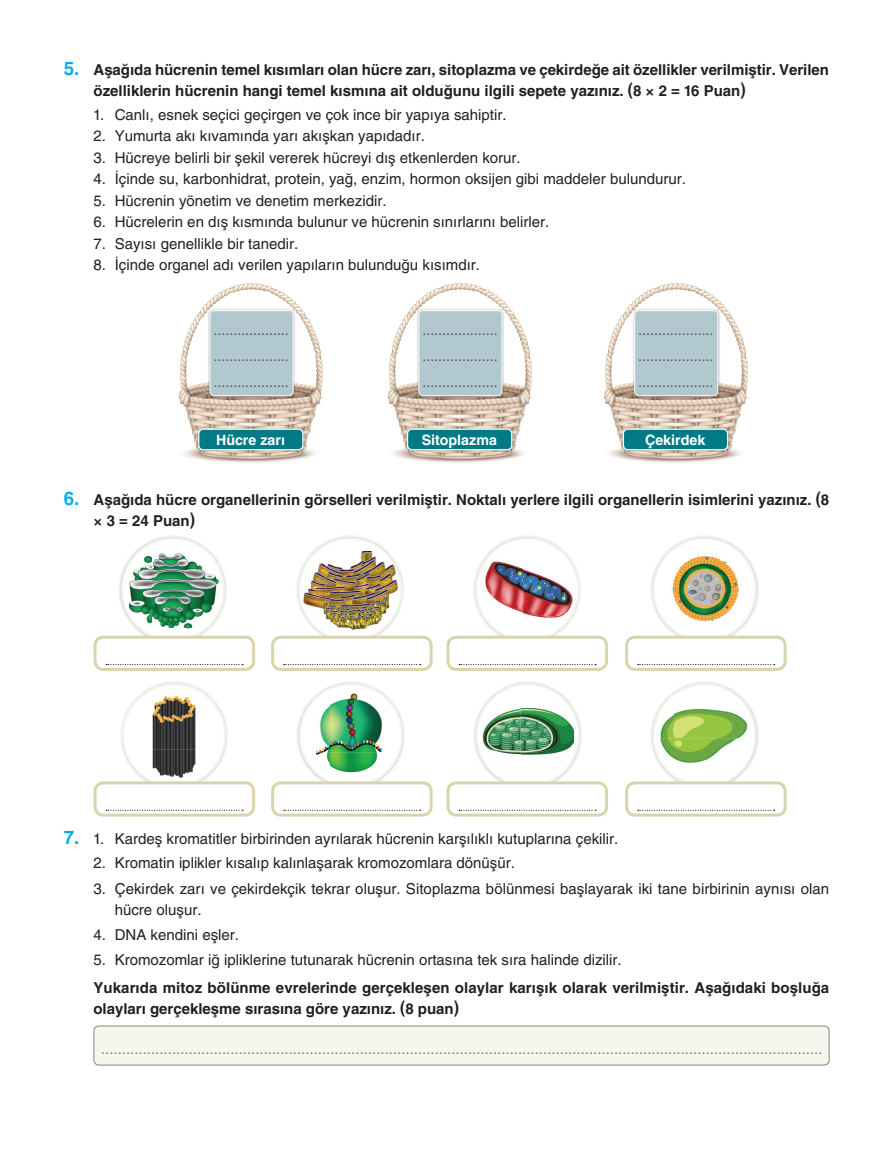
<style>
.page{position:relative;width:893px;height:1170px;background:#fff}
.page>*{position:absolute;margin:0;border:0;box-sizing:border-box;transform-origin:0 0}
.t1{font:15px/21px "CANT Adahelvetica";color:#231f20}
.t2{font:700 15px/21px "CANT Adahelvetica";color:#231f20}
.t3{font:15px "CANT Adahelvetica";color:#808285}
.t4{font:14.25px/26px "CANT Adahelvetica";color:#57585a;text-align:justify}
.t5{font:700 14.25px "CANT Adahelvetica";color:#fff}
.s1{font-family:"yargi Helvetica";font-size:18.75px;color:#00aeef}
.s2{font-family:"yargi Helvetica";font-weight:700;font-size:18.75px;color:#00aeef}
</style>
<div class="page">
<img style="left:178px;top:283px;width:570px;height:180px">
<img style="left:195px;top:425px;width:112px;height:28px">
<div style="left:199px;top:429px;width:104px;height:20px;background:#007a84;border-radius:5px"></div>
<div style="left:198px;top:428px;width:105px;height:22px;border:1px solid #fff;border-radius:5px"></div>
<img style="left:207px;top:307px;width:89px;height:92px">
<div style="left:210px;top:310px;width:83px;height:85px;background:#b0c8ce;border-radius:4px"></div>
<div style="left:210px;top:310px;width:83px;height:86px;border:1px solid #fff;border-radius:4px"></div>
<img style="left:404px;top:425px;width:111px;height:28px">
<div style="left:408px;top:429px;width:104px;height:20px;background:#007a84;border-radius:5px"></div>
<div style="left:407px;top:428px;width:105px;height:22px;border:1px solid #fff;border-radius:5px"></div>
<img style="left:416px;top:307px;width:89px;height:92px">
<div style="left:419px;top:310px;width:83px;height:85px;background:#b0c8ce;border-radius:4px"></div>
<div style="left:418px;top:310px;width:84px;height:86px;border:1px solid #fff;border-radius:4px"></div>
<img style="left:620px;top:425px;width:111px;height:28px">
<div style="left:623px;top:429px;width:104px;height:20px;background:#007a84;border-radius:5px"></div>
<div style="left:623px;top:428px;width:105px;height:22px;border:1px solid #fff;border-radius:5px"></div>
<img style="left:631px;top:307px;width:90px;height:92px">
<div style="left:635px;top:310px;width:83px;height:85px;background:#b0c8ce;border-radius:4px"></div>
<div style="left:634px;top:310px;width:84px;height:86px;border:1px solid #fff;border-radius:4px"></div>
<div style="left:118px;top:534px;width:110px;height:111px;background:#231f20;opacity:.25"></div>
<svg style="left:122px;top:538px;width:102px;height:102px"></svg>
<img style="left:122px;top:553px;width:102px;height:75px">
<svg style="left:139px;top:627px;width:13px;height:8px"></svg>
<img style="left:152px;top:627px;width:55px;height:8px">
<div style="left:119px;top:680px;width:110px;height:110px;background:#231f20;opacity:.25"></div>
<img style="left:126px;top:684px;width:79px;height:97px">
<img style="left:205px;top:694px;width:20px;height:55px">
<img style="left:205px;top:749px;width:18px;height:27px">
<div style="left:295px;top:534px;width:111px;height:111px;background:#231f20;opacity:.25"></div>
<svg style="left:299px;top:538px;width:102px;height:102px"></svg>
<img style="left:299px;top:551px;width:100px;height:73px">
<svg style="left:313px;top:624px;width:12px;height:10px"></svg>
<img style="left:325px;top:624px;width:62px;height:11px">
<svg style="left:399px;top:624px;width:2px;height:11px"></svg>
<div style="left:296px;top:680px;width:110px;height:110px;background:#231f20;opacity:.25"></div>
<img style="left:300px;top:684px;width:30px;height:2px">
<img style="left:300px;top:689px;width:30px;height:63px">
<img style="left:330px;top:685px;width:67px;height:96px">
<img style="left:397px;top:713px;width:5px;height:39px">
<img style="left:303px;top:752px;width:27px;height:29px">
<div style="left:472px;top:534px;width:111px;height:111px;background:#231f20;opacity:.25"></div>
<div style="left:476px;top:538px;width:102px;height:102px;background:#fff;border-radius:50%"></div>
<img style="left:476px;top:556px;width:47px;height:64px">
<img style="left:523px;top:556px;width:53px;height:75px">
<img style="left:487px;top:620px;width:18px;height:15px">
<img style="left:549px;top:631px;width:8px;height:4px">
<div style="left:476px;top:538px;width:103px;height:103px;border:2px solid #f6f6ec;border-radius:50%"></div>
<div style="left:472px;top:680px;width:111px;height:110px;background:#231f20;opacity:.25"></div>
<img style="left:521px;top:684px;width:49px;height:23px">
<img style="left:477px;top:686px;width:44px;height:64px">
<img style="left:521px;top:707px;width:53px;height:74px">
<img style="left:479px;top:750px;width:42px;height:31px">
<div style="left:649px;top:534px;width:111px;height:111px;background:#231f20;opacity:.25"></div>
<img style="left:654px;top:545px;width:25px;height:89px">
<img style="left:679px;top:538px;width:76px;height:97px">
<div style="left:653px;top:538px;width:103px;height:103px;border:2px solid #f6f6ec;border-radius:50%"></div>
<div style="left:649px;top:680px;width:111px;height:110px;background:#231f20;opacity:.25"></div>
<div style="left:654px;top:684px;width:101px;height:102px;background:#fff;border-radius:50%"></div>
<img style="left:654px;top:694px;width:20px;height:44px">
<img style="left:674px;top:684px;width:59px;height:54px">
<img style="left:733px;top:693px;width:22px;height:45px">
<img style="left:654px;top:738px;width:101px;height:30px">
<div style="left:95px;top:637px;width:159px;height:32px;background:#fff;border-radius:9px"></div>
<svg style="left:106px;top:664px;width:137px;height:1px"></svg>
<div style="left:94px;top:635px;width:161px;height:36px;border:3px solid #d9d4ae;border-radius:9px"></div>
<div style="left:95px;top:782px;width:159px;height:33px;background:#fff;border-radius:9px"></div>
<svg style="left:106px;top:809px;width:137px;height:1px"></svg>
<div style="left:94px;top:781px;width:161px;height:35px;border:3px solid #d9d4ae;border-radius:9px"></div>
<div style="left:273px;top:637px;width:158px;height:32px;background:#fff;border-radius:9px"></div>
<svg style="left:284px;top:664px;width:137px;height:1px"></svg>
<div style="left:271px;top:635px;width:162px;height:36px;border:3px solid #d9d4ae;border-radius:9px"></div>
<div style="left:273px;top:782px;width:158px;height:33px;background:#fff;border-radius:9px"></div>
<svg style="left:284px;top:809px;width:137px;height:1px"></svg>
<div style="left:271px;top:781px;width:162px;height:35px;border:3px solid #d9d4ae;border-radius:9px"></div>
<div style="left:448px;top:637px;width:159px;height:32px;background:#fff;border-radius:9px"></div>
<svg style="left:459px;top:664px;width:137px;height:1px"></svg>
<div style="left:446px;top:635px;width:162px;height:36px;border:3px solid #d9d4ae;border-radius:9px"></div>
<div style="left:448px;top:782px;width:159px;height:33px;background:#fff;border-radius:9px"></div>
<svg style="left:459px;top:809px;width:137px;height:1px"></svg>
<div style="left:446px;top:781px;width:162px;height:35px;border:3px solid #d9d4ae;border-radius:9px"></div>
<div style="left:627px;top:637px;width:158px;height:32px;background:#fff;border-radius:9px"></div>
<svg style="left:638px;top:664px;width:137px;height:1px"></svg>
<div style="left:625px;top:635px;width:162px;height:36px;border:3px solid #d9d4ae;border-radius:9px"></div>
<div style="left:627px;top:782px;width:158px;height:33px;background:#fff;border-radius:9px"></div>
<svg style="left:638px;top:809px;width:137px;height:1px"></svg>
<div style="left:625px;top:781px;width:162px;height:35px;border:3px solid #d9d4ae;border-radius:9px"></div>
<div style="left:94px;top:1025px;width:735px;height:39px;background:#f6f6ec;border-radius:5px"></div>
<div style="left:94px;top:1025px;width:735px;height:40px;border:1px solid #808285;border-radius:5px"></div>
<p class="t2" style="left:94px;top:57px;width:737px;text-indent:-30px"><span class="s1">5.</span> Aşağıda hücrenin temel kısımları olan hücre zarı, sitoplazma ve çekirdeğe ait özellikler verilmiştir. Verilen özelliklerin hücrenin hangi temel kısmına ait olduğunu ilgili sepete yazınız. (8 Œ 2 = 16 Puan)</p>
<p class="t1" style="left:94px;top:103px;width:415px">1. Canlı, esnek seçici geçirgen ve çok ince bir yapıya sahiptir.</p>
<p class="t1" style="left:94px;top:124px;width:333px">2. Yumurta akı kıvamında yarı akışkan yapıdadır.</p>
<p class="t1" style="left:94px;top:145px;width:429px">3. Hücreye belirli bir şekil vererek hücreyi dış etkenlerden korur.</p>
<p class="t1" style="left:94px;top:167px;width:594px">4. İçinde su, karbonhidrat, protein, yağ, enzim, hormon oksijen gibi maddeler bulundurur.</p>
<p class="t1" style="left:94px;top:188px;width:294px">5. Hücrenin yönetim ve denetim merkezidir.</p>
<p class="t1" style="left:94px;top:210px;width:457px">6. Hücrelerin en dış kısmında bulunur ve hücrenin sınırlarını belirler.</p>
<p class="t1" style="left:94px;top:231px;width:206px">7. Sayısı genellikle bir tanedir.</p>
<p class="t1" style="left:94px;top:253px;width:388px">8. İçinde organel adı verilen yapıların bulunduğu kısımdır.</p>
<p class="t4" style="left:214px;top:316px;width:77px">................... ................... ...................</p>
<p class="t5" style="left:216px;top:428px;width:70px">Hücre zarı</p>
<p class="t4" style="left:422px;top:316px;width:77px">................... ................... ...................</p>
<p class="t5" style="left:422px;top:428px;width:77px">Sitoplazma</p>
<p class="t4" style="left:638px;top:316px;width:77px">................... ................... ...................</p>
<p class="t5" style="left:645px;top:428px;width:62px">Çekirdek</p>
<p class="t2" style="left:94px;top:487px;width:737px;text-indent:-30px"><span class="s1">6.</span> Aşağıda hücre organellerinin görselleri verilmiştir. Noktalı yerlere ilgili organellerin isimlerini yazınız. (8<br>Œ 3 = 24 Puan)</p>
<p class="t1" style="left:64px;top:826px;width:556px"><span class="s2">7.</span> 1. Kardeş kromatitler birbirinden ayrılarak hücrenin karşılıklı kutuplarına çekilir.</p>
<p class="t1" style="left:94px;top:851px;width:423px">2. Kromatin iplikler kısalıp kalınlaşarak kromozomlara dönüşür.</p>
<p class="t1" style="left:115px;top:876px;width:716px;text-indent:-21px">3. Çekirdek zarı ve çekirdekçik tekrar oluşur. Sitoplazma bölünmesi başlayarak iki tane birbirinin aynısı olan hücre oluşur.</p>
<p class="t1" style="left:94px;top:922px;width:147px">4. DNA kendini eşler.</p>
<p class="t1" style="left:94px;top:947px;width:530px">5. Kromozomlar iğ ipliklerine tutunarak hücrenin ortasına tek sıra halinde dizilir.</p>
<p class="t2" style="left:93px;top:975px;width:737px">Yukarıda mitoz bölünme evrelerinde gerçekleşen olaylar karışık olarak verilmiştir. Aşağıdaki boşluğa olayları gerçekleşme sırasına göre yazınız. (8 puan)</p>
<p class="t3" style="left:101px;top:1036px;width:723px">.............................................................................................................................................................................</p>
</div>
